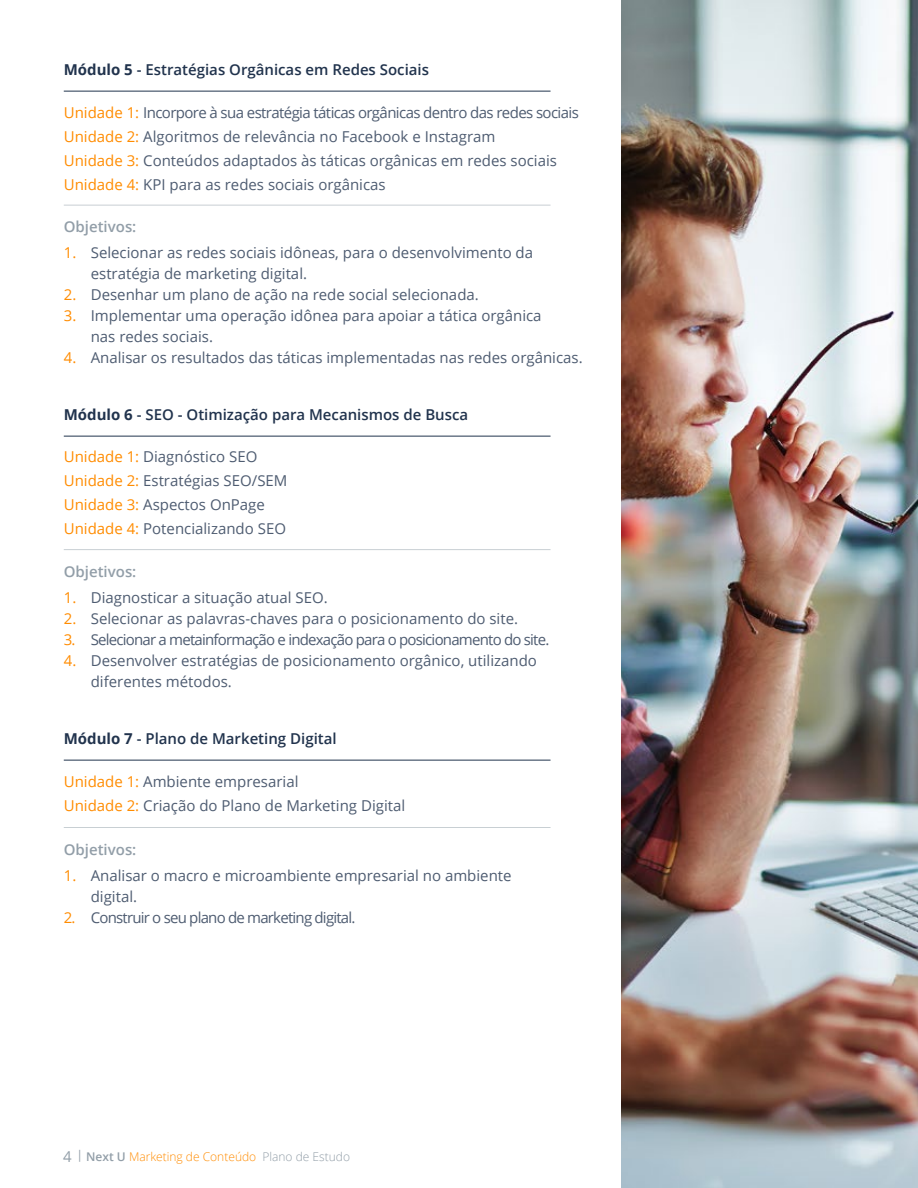
<style>
.page{position:relative;width:918px;height:1188px;background:#fff}
.page>*{position:absolute;margin:0;border:0;box-sizing:border-box;transform-origin:0 0}
.t1{font:15px/24px "Open Sans";color:#4e5c71}
.t2{font:600 15px "Open Sans";color:#21334d}
.t3{font:15px "Open Sans";letter-spacing:-.05em;color:#4e5c71}
.t4{font:600 15px "Open Sans";color:#929ea8}
.t5{font:300 12px "Open Sans";color:#ff8c00}
.s1{font-weight:700}
.s2{color:#ff8c00}
.s3{font-weight:400;font-size:15px;color:#929ea8}
.s4{font-weight:400;color:#929ea8}
.s5{font-weight:600;color:#929ea8}
.s6{color:#929ea8}
</style>
<div class="page">
<hr style="left:64px;top:91px;width:487px;height:1px;background:#21334d">
<hr style="left:64px;top:436px;width:487px;height:1px;background:#21334d">
<hr style="left:64px;top:760px;width:487px;height:1px;background:#21334d">
<hr style="left:64px;top:205px;width:487px;height:1px;background:#c8cfd3">
<hr style="left:64px;top:549px;width:487px;height:1px;background:#c8cfd3">
<hr style="left:64px;top:827px;width:487px;height:1px;background:#c8cfd3">
<img style="left:621px;top:1px;width:297px;height:1187px">
<p class="t2" style="left:64px;top:60px;width:367px"><span class="s1">Módulo 5</span> - Estratégias Orgânicas em Redes Sociais</p>
<p class="t1" style="left:64px;top:100px;width:517px"><span class="s2">Unidade 1:</span> Incorpore à sua estratégia táticas orgânicas dentro das redes sociais <span class="s2">Unidade 2:</span> Algoritmos de relevância no Facebook e Instagram<br><span class="s2">Unidade 3:</span> Conteúdos adaptados às táticas orgânicas em redes sociais <span class="s2">Unidade 4:</span> KPI para as redes sociais orgânicas</p>
<p class="t4" style="left:64px;top:216px;width:74px">Objetivos:</p>
<p class="t1" style="left:91px;top:242px;width:444px;line-height:21px;text-indent:-27px"><span class="s2">1.</span> Selecionar as redes sociais idôneas, para o desenvolvimento da estratégia de marketing digital.</p>
<p class="t1" style="left:64px;top:283px;width:417px"><span class="s2">2.</span> Desenhar um plano de ação na rede social selecionada.</p>
<p class="t1" style="left:91px;top:305px;width:452px;line-height:21px;text-indent:-27px"><span class="s2">3.</span> Implementar uma operação idônea para apoiar a tática orgânica nas redes sociais.</p>
<p class="t1" style="left:64px;top:346px;width:520px"><span class="s2">4.</span> Analisar os resultados das táticas implementadas nas redes orgânicas.</p>
<p class="t2" style="left:64px;top:405px;width:406px"><span class="s1">Módulo 6</span> - SEO - Otimização para Mecanismos de Busca</p>
<p class="t1" style="left:64px;top:444px;width:225px"><span class="s2">Unidade 1:</span> Diagnóstico SEO<br><span class="s2">Unidade 2:</span> Estratégias SEO/SEM<br><span class="s2">Unidade 3:</span> Aspectos OnPage<br><span class="s2">Unidade 4:</span> Potencializando SEO</p>
<p class="t4" style="left:64px;top:561px;width:74px">Objetivos:</p>
<p class="t1" style="left:64px;top:586px;width:265px"><span class="s2">1.</span> Diagnosticar a situação atual SEO.</p>
<p class="t1" style="left:64px;top:607px;width:456px"><span class="s2">2.</span> Selecionar as palavras-chaves para o posicionamento do site.</p>
<p class="t3" style="left:64px;top:630px;width:487px"><span class="s2">3.</span> Selecionar a metainformação e indexação para o posicionamento do site.</p>
<p class="t1" style="left:91px;top:650px;width:448px;line-height:21px;text-indent:-27px"><span class="s2">4.</span> Desenvolver estratégias de posicionamento orgânico, utilizando diferentes métodos.</p>
<p class="t2" style="left:64px;top:729px;width:274px"><span class="s1">Módulo 7</span> - Plano de Marketing Digital</p>
<p class="t1" style="left:64px;top:769px;width:343px"><span class="s2">Unidade 1:</span> Ambiente empresarial<br><span class="s2">Unidade 2:</span> Criação do Plano de Marketing Digital</p>
<p class="t4" style="left:64px;top:839px;width:74px">Objetivos:</p>
<p class="t1" style="left:91px;top:865px;width:422px;line-height:21px;text-indent:-27px"><span class="s2">1.</span> Analisar o macro e microambiente empresarial no ambiente digital.</p>
<p class="t3" style="left:64px;top:908px;width:293px"><span class="s2">2.</span> Construir o seu plano de marketing digital.</p>
<p class="t5" style="left:63px;top:1148px;width:289px"><span class="s3">4</span> <span class="s4">|</span> <span class="s5">Next U</span> Marketing de Conteúdo <span class="s6">Plano de Estudo</span></p>
</div>
